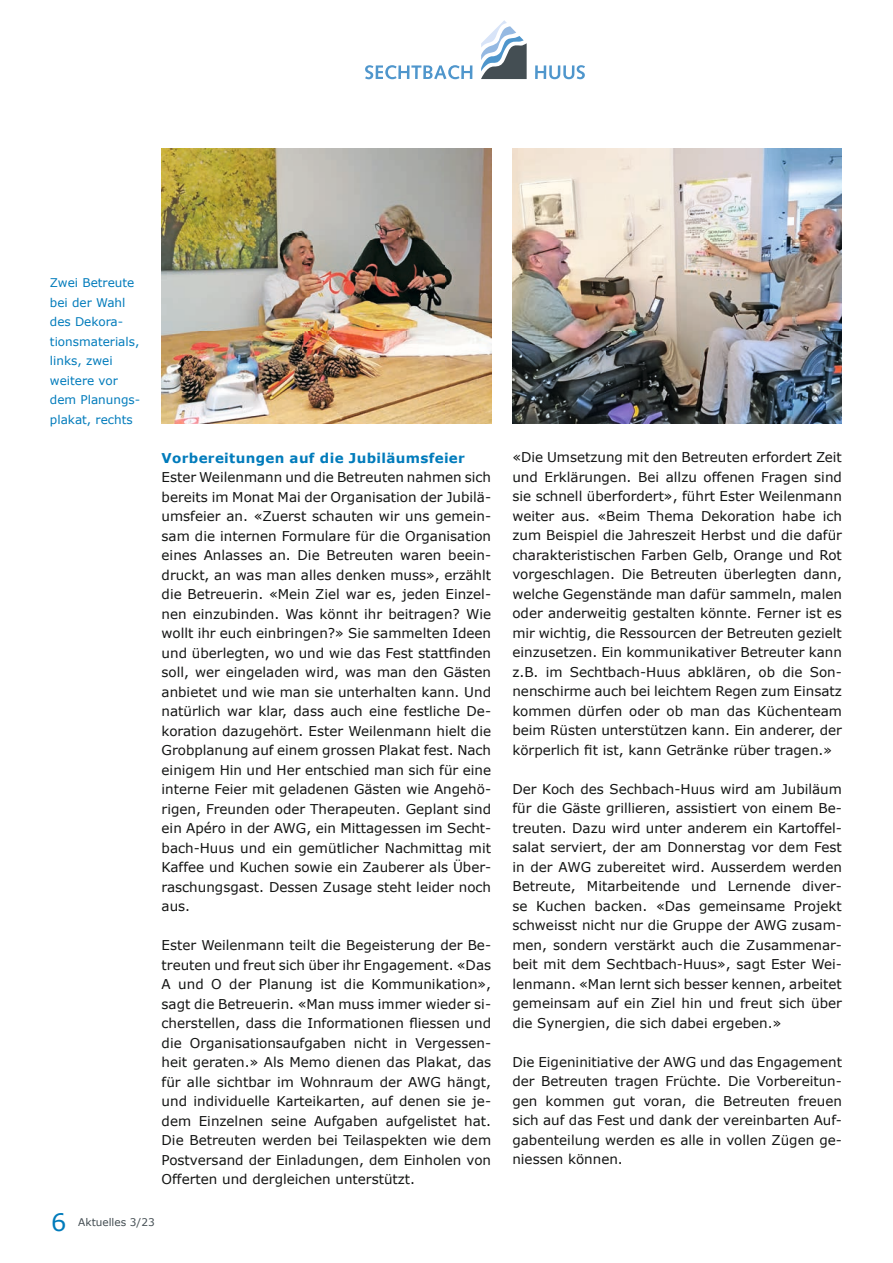
<style>
.page{position:relative;width:893px;height:1263px;background:#fff}
.page>*{position:absolute;margin:0;border:0;box-sizing:border-box;transform-origin:0 0}
.t1{font:24px "Verdana";color:#007bbb}
.t2{font:13.5px/19.5px "Verdana";color:#131413;text-align:justify}
.t3{font:700 13.5px "Verdana";letter-spacing:.025em;color:#007bbb}
.t4{font:12px/19.5px "Verdana";color:#007bbb}
.t5{font:10.5px "Verdana";color:#444e53}
</style>
<div class="page">
<svg style="left:481px;top:20px;width:46px;height:59px"></svg>
<svg style="left:365px;top:65px;width:107px;height:14px"></svg>
<svg style="left:535px;top:65px;width:50px;height:14px"></svg>
<img style="left:162px;top:149px;width:329px;height:275px">
<img style="left:512px;top:149px;width:330px;height:275px">
<p class="t4" style="left:50px;top:273px;width:92px">Zwei Betreute bei der Wahl des Dekora&shy;tionsmaterials, links, zwei weitere vor dem Planungs&shy;plakat, rechts</p>
<p class="t3" style="left:162px;top:448px;width:305px">Vorbereitungen auf die Jubiläumsfeier</p>
<p class="t2" style="left:162px;top:467px;width:331px">Ester Weilenmann und die Betreuten nahmen sich bereits im Monat Mai der Organisation der Jubilä&shy;umsfeier an. «Zuerst schauten wir uns gemein&shy;sam die internen Formulare für die Organisation eines Anlasses an. Die Betreuten waren beein&shy;druckt, an was man alles denken muss», erzählt die Betreuerin. «Mein Ziel war es, jeden Einzel&shy;nen einzubinden. Was könnt ihr beitragen? Wie wollt ihr euch einbringen?» Sie sammelten Ideen und überlegten, wo und wie das Fest stattfinden soll, wer eingeladen wird, was man den Gästen anbietet und wie man sie unterhalten kann. Und natürlich war klar, dass auch eine festliche De&shy;koration dazugehört. Ester Weilenmann hielt die Grobplanung auf einem grossen Plakat fest. Nach einigem Hin und Her entschied man sich für eine interne Feier mit geladenen Gästen wie Angehö&shy;rigen, Freunden oder Therapeuten. Geplant sind ein Apéro in der AWG, ein Mittagessen im Secht&shy;bach-Huus und ein gemütlicher Nachmittag mit Kaffee und Kuchen sowie ein Zauberer als Über&shy;raschungsgast. Dessen Zusage steht leider noch aus.</p>
<p class="t2" style="left:162px;top:935px;width:331px">Ester Weilenmann teilt die Begeisterung der Be&shy;treuten und freut sich über ihr Engagement. «Das A und O der Planung ist die Kommunikation», sagt die Betreuerin. «Man muss immer wieder si&shy;cherstellen, dass die Informationen fliessen und die Organisationsaufgaben nicht in Vergessen&shy;heit geraten.» Als Memo dienen das Plakat, das für alle sichtbar im Wohnraum der AWG hängt, und individuelle Karteikarten, auf denen sie je&shy;dem Einzelnen seine Aufgaben aufgelistet hat.<br>Die Betreuten werden bei Teilaspekten wie dem Postversand der Einladungen, dem Einholen von Offerten und dergleichen unterstützt.</p>
<h1 class="t1" style="left:51px;top:1205px;width:17px">6</h1>
<p class="t5" style="left:78px;top:1215px;width:78px">Aktuelles 3/23</p>
<p class="t2" style="left:512px;top:448px;width:331px">«Die Umsetzung mit den Betreuten erfordert Zeit und Erklärungen. Bei allzu offenen Fragen sind sie schnell überfordert», führt Ester Weilenmann weiter aus. «Beim Thema Dekoration habe ich zum Beispiel die Jahreszeit Herbst und die dafür charakteristischen Farben Gelb, Orange und Rot vorgeschlagen. Die Betreuten überlegten dann, welche Gegenstände man dafür sammeln, malen oder anderweitig gestalten könnte. Ferner ist es mir wichtig, die Ressourcen der Betreuten gezielt einzusetzen. Ein kommunikativer Betreuter kann z.B. im Sechtbach-Huus abklären, ob die Son&shy;nenschirme auch bei leichtem Regen zum Einsatz kommen dürfen oder ob man das Küchenteam beim Rüsten unterstützen kann. Ein anderer, der körperlich fit ist, kann Getränke rüber tragen.»</p>
<p class="t2" style="left:512px;top:779px;width:331px">Der Koch des Sechbach-Huus wird am Jubiläum für die Gäste grillieren, assistiert von einem Be&shy;treuten. Dazu wird unter anderem ein Kartoffel&shy;salat serviert, der am Donnerstag vor dem Fest in der AWG zubereitet wird. Ausserdem werden Betreute, Mitarbeitende und Lernende diver&shy;se Kuchen backen. «Das gemeinsame Projekt schweisst nicht nur die Gruppe der AWG zusam&shy;men, sondern verstärkt auch die Zusammenar&shy;beit mit dem Sechtbach-Huus», sagt Ester Wei&shy;lenmann. «Man lernt sich besser kennen, arbeitet gemeinsam auf ein Ziel hin und freut sich über die Synergien, die sich dabei ergeben.»</p>
<p class="t2" style="left:512px;top:1052px;width:331px">Die Eigeninitiative der AWG und das Engagement der Betreuten tragen Früchte. Die Vorbereitun&shy;gen kommen gut voran, die Betreuten freuen sich auf das Fest und dank der vereinbarten Auf&shy;gabenteilung werden es alle in vollen Zügen ge&shy;niessen können.</p>
</div>
